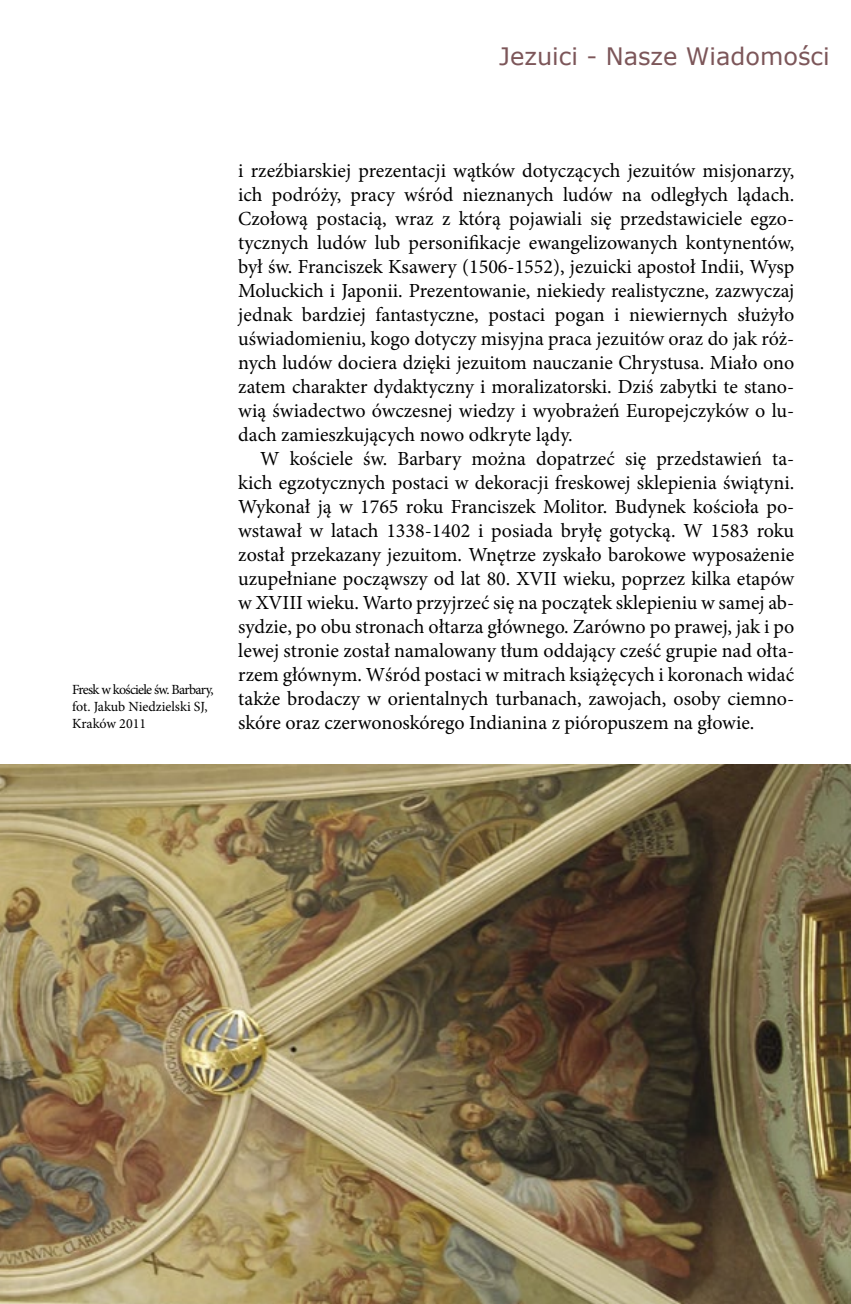
<style>
.page{position:relative;width:851px;height:1304px;background:#fff}
.page>*{position:absolute;margin:0;border:0;box-sizing:border-box;transform-origin:0 0}
.t1{font:24px "Verdana";color:#7c5659}
.t2{font:20px/24px "Minion Pro";color:#000;text-align:justify}
.t3{font:14px/16.8px "Minion Pro";letter-spacing:-.015em;color:#000}
</style>
<div class="page">
<img style="left:0;top:764px;width:850px;height:540px">
<p class="t1" style="left:499px;top:40px;width:332px">Jezuici - Nasze Wiadomości</p>
<p class="t3" style="left:72px;top:681px;width:143px">Fresk w kościele św. Barbary, fot. Jakub Niedzielski SJ,<br>Kraków 2011</p>
<p class="t2" style="left:238px;top:158px;width:557px">i rzeźbiarskiej prezentacji wątków dotyczących jezuitów misjonarzy, ich podróży, pracy wśród nieznanych ludów na odległych lądach.<br>Czołową postacią, wraz z którą pojawiali się przedstawiciele egzo&shy;tycznych ludów lub personifikacje ewangelizowanych kontynentów, był św. Franciszek Ksawery (1506-1552), jezuicki apostoł Indii, Wysp Moluckich i Japonii. Prezentowanie, niekiedy realistyczne, zazwyczaj jednak bardziej fantastyczne, postaci pogan i niewiernych służyło uświadomieniu, kogo dotyczy misyjna praca jezuitów oraz do jak róż&shy;nych ludów dociera dzięki jezuitom nauczanie Chrystusa. Miało ono zatem charakter dydaktyczny i moralizatorski. Dziś zabytki te stano&shy;wią świadectwo ówczesnej wiedzy i wyobrażeń Europejczyków o lu&shy;dach zamieszkujących nowo odkryte lądy.</p>
<p class="t2" style="left:238px;top:446px;width:557px;text-indent:22px">W kościele św. Barbary można dopatrzeć się przedstawień ta&shy;kich egzotycznych postaci w dekoracji freskowej sklepienia świątyni.<br>Wykonał ją w 1765 roku Franciszek Molitor. Budynek kościoła po&shy;wstawał w latach 1338-1402 i posiada bryłę gotycką. W 1583 roku został przekazany jezuitom. Wnętrze zyskało barokowe wyposażenie uzupełniane począwszy od lat 80. XVII wieku, poprzez kilka etapów w XVIII wieku. Warto przyjrzeć się na początek sklepieniu w samej ab&shy;sydzie, po obu stronach ołtarza głównego. Zarówno po prawej, jak i po lewej stronie został namalowany tłum oddający cześć grupie nad ołta&shy;rzem głównym. Wśród postaci w mitrach książęcych i koronach widać także brodaczy w orientalnych turbanach, zawojach, osoby ciemno&shy;skóre oraz czerwonoskórego Indianina z pióropuszem na głowie.</p>
</div>
